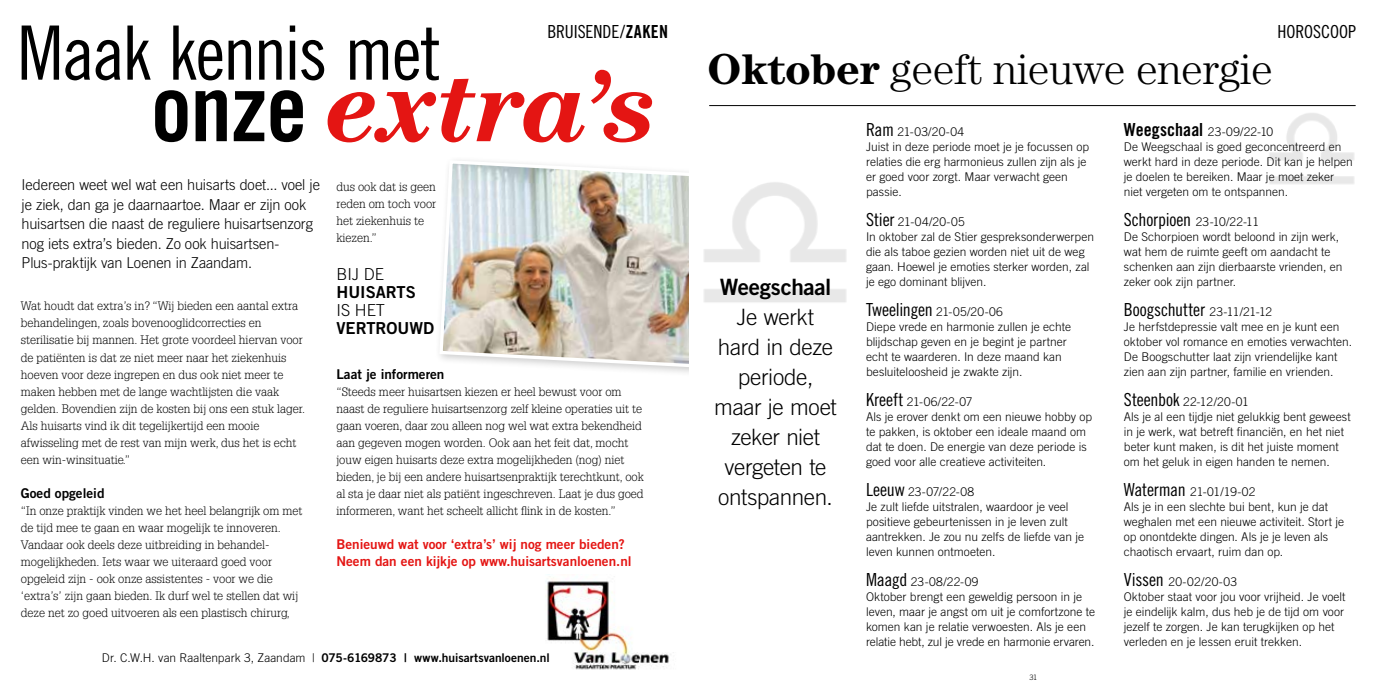
<style>
.page{position:relative;width:1378px;height:689px;background:#fff}
.page>*{position:absolute;margin:0;border:0;box-sizing:border-box;transform-origin:0 0}
.t1{font:italic 700 102px "Century LT";letter-spacing:-.015em;color:#e41513}
.t2{font:75px "Trade Gothic LT Std Cn 18";letter-spacing:-.03em;color:#000}
.t3{font:300 43.5px "Century Std";letter-spacing:-.01em;color:#000}
.t4{font:300 22.5px/30px "Trade Gothic LT Std";letter-spacing:-.02em;color:#000;text-align:center}
.t5{font:22.5px "Trade Gothic LT Std Bd 2";letter-spacing:-.015em;color:#000}
.t6{font:18px "Trade Gothic LT Std Cn 18";letter-spacing:-.005em;color:#000}
.t7{font:16.5px "Trade Gothic LT Std Bd 2";color:#000}
.t8{font:300 16.5px "Trade Gothic LT Std";color:#000}
.t9{font:300 15px/19.5px "Trade Gothic LT Std";letter-spacing:-.01em;color:#000}
.t10{font:13.5px/17px "Trade Gothic LT Std Bd 2";color:#e41513}
.t11{font:13.5px "Trade Gothic LT Std Bd 2";color:#000}
.t12{font:300 12px/15px "Trade Gothic LT Std";color:#000}
.t13{font:300 12px/17px "Glypha LT Std";color:#000}
.t14{font:12px "Trade Gothic LT Std Bd 2";color:#000}
.t15{font:300 7.5px "Trade Gothic LT Std";color:#000}
.s1{font-family:"Trade Gothic LT Std Bd Cn 20"}
.s2{font-family:"Trade Gothic LT Std Bd Cn 20";font-weight:400;font-style:normal;font-size:93px;color:#000}
.s3{font-family:"Trade Gothic LT Std";font-weight:300}
.s4{font-weight:700}
.s5{font-family:"Trade Gothic LT Std Cn 18";font-weight:400;font-size:18px}
.s6{font-family:"Trade Gothic LT Std Bd Cn 20";font-weight:400;font-size:18px}
.s7{font-family:"Trade Gothic LT Std";font-weight:300;font-size:12px}
</style>
<div class="page">
<img style="left:439px;top:160px;width:250px;height:210px">
<img style="left:547px;top:580px;width:127px;height:90px">
<hr style="left:709px;top:105px;width:646px;height:1px;background:#000">
<img style="left:704px;top:182px;width:142px;height:120px">
<img style="left:1252px;top:105px;width:104px;height:79px">
<h3 class="t6" style="left:547px;top:21px;width:122px">BRUISENDE/<span class="s1">ZAKEN</span></h3>
<h2 class="t2" style="left:17px;top:8px;width:425px">Maak kennis met</h2>
<h1 class="t1" style="left:151px;top:47px;width:510px"><span class="s2">onze</span> extra’s</h1>
<p class="t9" style="left:22px;top:175px;width:300px">Iedereen weet wel wat een huisarts doet... voel je je ziek, dan ga je daarnaartoe. Maar er zijn ook huisartsen die naast de reguliere huisartsen zorg nog iets extra’s bieden. Zo ook huisartsen-Plus-praktijk van Loenen in Zaandam.</p>
<p class="t13" style="left:21px;top:298px;width:286px">Wat houdt dat extra’s in? “Wij bieden een aantal extra behandelingen, zoals bovenooglidcorrecties en sterilisatie bij mannen. Het grote voordeel hiervan voor de patiënten is dat ze niet meer naar het ziekenhuis hoeven voor deze ingrepen en dus ook niet meer te maken hebben met de lange wachtlijsten die vaak gelden. Bovendien zijn de kosten bij ons een stuk lager.<br>Als huisarts vind ik dit tegelijkertijd een mooie afwisseling met de rest van mijn werk, dus het is echt een win-winsituatie.”</p>
<p class="t11" style="left:21px;top:484px;width:85px">Goed opgeleid</p>
<p class="t13" style="left:21px;top:502px;width:283px">“In onze praktijk vinden we het heel belangrijk om met de tijd mee te gaan en waar mogelijk te innoveren.<br>Vandaar ook deels deze uitbreiding in behandel&shy;mogelijkheden. Iets waar we uiteraard goed voor opgeleid zijn - ook onze assistentes - voor we die ‘extra’s’ zijn gaan bieden. Ik durf wel te stellen dat wij deze net zo goed uitvoeren als een plastisch chirurg,</p>
<p class="t13" style="left:336px;top:179px;width:101px">dus ook dat is geen reden om toch voor het ziekenhuis te kiezen.”</p>
<h3 class="t8" style="left:336px;top:265px;width:49px">BIJ DE</h3>
<h3 class="t7" style="left:336px;top:282px;width:81px">HUISARTS</h3>
<h3 class="t8" style="left:336px;top:301px;width:50px">IS HET</h3>
<h3 class="t7" style="left:336px;top:318px;width:99px">VERTROUWD</h3>
<p class="t11" style="left:336px;top:365px;width:109px">Laat je informeren</p>
<p class="t13" style="left:336px;top:383px;width:309px">“Steeds meer huisartsen kiezen er heel bewust voor om naast de reguliere huisartsenzorg zelf kleine operaties uit te gaan voeren, daar zou alleen nog wel wat extra bekendheid aan gegeven mogen worden. Ook aan het feit dat, mocht jouw eigen huisarts deze extra mogelijkheden (nog) niet bieden, je bij een andere huisartsenpraktijk terechtkunt, ook al sta je daar niet als patiënt ingeschreven. Laat je dus goed informeren, want het scheelt allicht flink in de kosten.”</p>
<p class="t10" style="left:336px;top:535px;width:297px">Benieuwd wat voor ‘extra’s’ wij nog meer bieden?<br>Neem dan een kijkje op www.huisartsvanloenen.nl</p>
<p class="t14" style="left:102px;top:650px;width:449px"><span class="s3">Dr. C.W.H. van Raaltenpark 3, Zaandam |</span> 075-6169873 | www.huisartsvanloenen.nl</p>
<h3 class="t6" style="left:1277px;top:20px;width:80px">HOROSCOOP</h3>
<h3 class="t3" style="left:707px;top:45px;width:567px"><span class="s4">Oktober</span> geeft nieuwe energie</h3>
<h3 class="t5" style="left:720px;top:273px;width:113px">Weegschaal</h3>
<h3 class="t4" style="left:714px;top:302px;width:124px">Je werkt hard in deze periode, maar je moet zeker niet vergeten te ontspannen.</h3>
<p class="t12" style="left:866px;top:124px;width:225px"><span class="s5">Ram</span> 21-03/20-04<br>Juist in deze periode moet je je focussen op relaties die erg harmonieus zullen zijn als je er goed voor zorgt. Maar verwacht geen passie.</p>
<p class="t12" style="left:866px;top:214px;width:230px"><span class="s5">Stier</span> 21-04/20-05<br>In oktober zal de Stier gespreksonderwerpen die als taboe gezien worden niet uit de weg gaan. Hoewel je emoties sterker worden, zal je ego dominant blijven.</p>
<p class="t12" style="left:866px;top:304px;width:207px"><span class="s5">Tweelingen</span> 21-05/20-06<br>Diepe vrede en harmonie zullen je echte blijdschap geven en je begint je partner echt te waarderen. In deze maand kan besluiteloosheid je zwakte zijn.</p>
<p class="t12" style="left:866px;top:394px;width:228px"><span class="s5">Kreeft</span> 21-06/22-07<br>Als je erover denkt om een nieuwe hobby op te pakken, is oktober een ideale maand om dat te doen. De energie van deze periode is goed voor alle creatieve activiteiten.</p>
<p class="t12" style="left:866px;top:484px;width:220px"><span class="s5">Leeuw</span> 23-07/22-08<br>Je zult liefde uitstralen, waardoor je veel positieve gebeurtenissen in je leven zult aantrekken. Je zou nu zelfs de liefde van je leven kunnen ontmoeten.</p>
<p class="t12" style="left:866px;top:574px;width:231px"><span class="s5">Maagd</span> 23-08/22-09<br>Oktober brengt een geweldig persoon in je leven, maar je angst om uit je comfortzone te komen kan je relatie verwoesten. Als je een relatie hebt, zul je vrede en harmonie ervaren.</p>
<p class="t15" style="left:1029px;top:672px;width:9px">31</p>
<p class="t12" style="left:1124px;top:124px;width:230px"><span class="s6">Weegschaal</span> 23-09/22-10<br>De Weegschaal is goed geconcentreerd en werkt hard in deze periode. Dit kan je helpen je doelen te bereiken. Maar je moet zeker niet vergeten om te ontspannen.</p>
<p class="t12" style="left:1124px;top:214px;width:220px"><span class="s5">Schorpioen</span> 23-10/22-11<br>De Schorpioen wordt beloond in zijn werk, wat hem de ruimte geeft om aandacht te schenken aan zijn dierbaarste vrienden, en zeker ook zijn partner.</p>
<h3 class="t6" style="left:1124px;top:299px;width:150px">Boogschutter <span class="s7">23-11/21-12</span></h3>
<p class="t12" style="left:1124px;top:319px;width:230px">Je herfstdepressie valt mee en je kunt een oktober vol romance en emoties verwachten.<br>De Boogschutter laat zijn vriendelijke kant zien aan zijn partner, familie en vrienden.</p>
<p class="t12" style="left:1124px;top:394px;width:228px"><span class="s5">Steenbok</span> 22-12/20-01<br>Als je al een tijdje niet gelukkig bent geweest in je werk, wat betreft financiën, en het niet beter kunt maken, is dit het juiste moment om het geluk in eigen handen te nemen.</p>
<p class="t12" style="left:1124px;top:484px;width:222px"><span class="s5">Waterman</span> 21-01/19-02<br>Als je in een slechte bui bent, kun je dat weghalen met een nieuwe activiteit. Stort je op onontdekte dingen. Als je je leven als chaotisch ervaart, ruim dan op.</p>
<p class="t12" style="left:1124px;top:574px;width:223px"><span class="s5">Vissen</span> 20-02/20-03<br>Oktober staat voor jou voor vrijheid. Je voelt je eindelijk kalm, dus heb je de tijd om voor jezelf te zorgen. Je kan terugkijken op het verleden en je lessen eruit trekken.</p>
</div>
